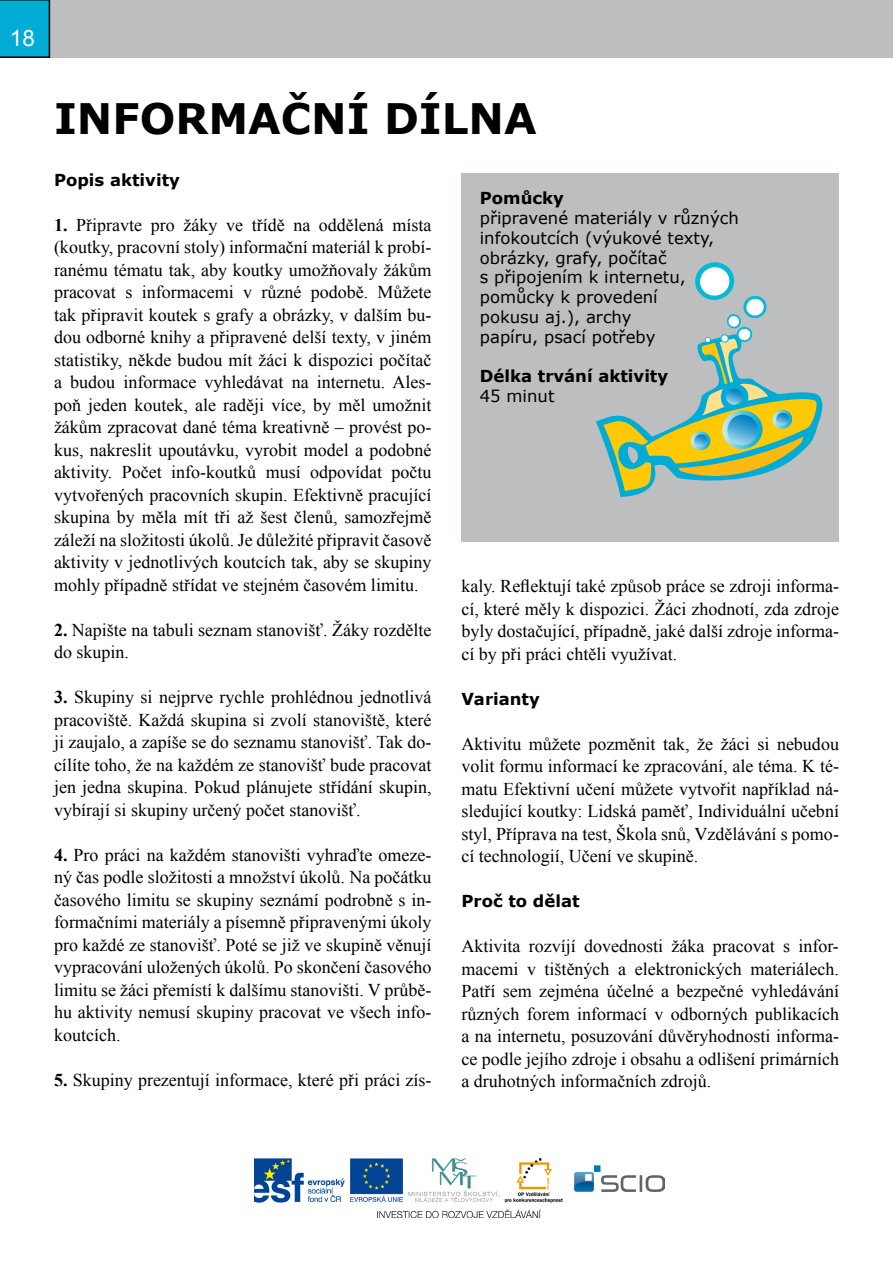
<style>
.page{position:relative;width:893px;height:1263px;background:#fff}
.page>*{position:absolute;margin:0;border:0;box-sizing:border-box;transform-origin:0 0}
.t1{font:700 42px "Verdana";color:#000}
.t2{font:22.5px "Arial";color:#fff}
.t3{font:18px/22.5px "Times New Roman";color:#000;text-align:justify}
.t4{font:16.5px/19.8px "Verdana";color:#000}
.t5{font:700 16.5px "Verdana";color:#000}
.s1{font-weight:700}
</style>
<div class="page">
<img style="left:254px;top:1158px;width:410px;height:60px">
<div style="left:0;top:0;width:893px;height:57px;background:#bcbec0"></div>
<svg style="left:0;top:0;width:50px;height:58px;background:#00a0c7"></svg>
<div style="left:461px;top:173px;width:378px;height:369px;background:#bcbec0"></div>
<svg style="left:596px;top:262px;width:226px;height:235px"></svg>
<p class="t2" style="left:10px;top:24px;width:27px">18</p>
<h1 class="t1" style="left:54px;top:92px;width:484px">INFORMAČNÍ DÍLNA</h1>
<p class="t5" style="left:54px;top:169px;width:127px">Popis aktivity</p>
<p class="t3" style="left:54px;top:213px;width:379px"><span class="s1">1.</span> Připravte pro žáky ve třídě na oddělená místa (koutky, pracovní stoly) informační materiál k probí&shy;ranému tématu tak, aby koutky umožňovaly žákům pracovat s informacemi v různé podobě. Můžete tak připravit koutek s grafy a obrázky, v dalším bu&shy;dou odborné knihy a připravené delší texty, v jiném statistiky, někde budou mít žáci k dispozici počítač a budou informace vyhledávat na internetu. Ales&shy;poň jeden koutek, ale raději více, by měl umožnit žákům zpracovat dané téma kreativně – provést po&shy;kus, nakreslit upoutávku, vyrobit model a podobné aktivity. Počet info-koutků musí odpovídat počtu vytvořených pracovních skupin. Efektivně pracující skupina by měla mít tři až šest členů, samozřejmě záleží na složitosti úkolů. Je důležité připravit časově aktivity v jednotlivých koutcích tak, aby se skupiny mohly případně střídat ve stejném časovém limitu.</p>
<p class="t3" style="left:54px;top:618px;width:379px"><span class="s1">2.</span> Napište na tabuli seznam stanovišť. Žáky rozdělte do skupin.</p>
<p class="t3" style="left:54px;top:686px;width:379px"><span class="s1">3.</span> Skupiny si nejprve rychle prohlédnou jednotlivá pracoviště. Každá skupina si zvolí stanoviště, které ji zaujalo, a zapíše se do seznamu stanovišť. Tak do&shy;cílíte toho, že na každém ze stanovišť bude pracovat jen jedna skupina. Pokud plánujete střídání skupin, vybírají si skupiny určený počet stanovišť.</p>
<p class="t3" style="left:54px;top:843px;width:379px"><span class="s1">4.</span> Pro práci na každém stanovišti vyhraďte omeze&shy;ný čas podle složitosti a množství úkolů. Na počátku časového limitu se skupiny seznámí podrobně s in&shy;formačními materiály a písemně připravenými úkoly pro každé ze stanovišť. Poté se již ve skupině věnují vypracování uložených úkolů. Po skončení časového limitu se žáci přemístí k dalšímu stanovišti. V průbě&shy;hu aktivity nemusí skupiny pracovat ve všech info&shy;koutcích.</p>
<p class="t3" style="left:54px;top:1068px;width:379px"><span class="s1">5.</span> Skupiny prezentují informace, které při práci zís-</p>
<p class="t5" style="left:480px;top:187px;width:86px">Pomůcky</p>
<p class="t4" style="left:480px;top:208px;width:261px">připravené materiály v různých infokoutcích (výukové texty, obrázky, grafy, počítač<br>s připojením k internetu, pomůcky k provedení<br>pokusu aj.), archy<br>papíru, psací potřeby</p>
<p class="t5" style="left:480px;top:366px;width:190px">Délka trvání aktivity</p>
<p class="t4" style="left:480px;top:386px;width:76px">45 minut</p>
<p class="t3" style="left:461px;top:574px;width:379px">kaly. Reflektují také způsob práce se zdroji informa&shy;cí, které měly k dispozici. Žáci zhodnotí, zda zdroje byly dostačující, případně, jaké další zdroje informa&shy;cí by při práci chtěli využívat.</p>
<p class="t5" style="left:461px;top:688px;width:80px">Varianty</p>
<p class="t3" style="left:461px;top:732px;width:379px">Aktivitu můžete pozměnit tak, že žáci si nebudou volit formu informací ke zpracování, ale téma. K té&shy;matu Efektivní učení můžete vytvořit například ná&shy;sledující koutky: Lidská paměť, Individuální učební styl, Příprava na test, Škola snů, Vzdělávání s pomo&shy;cí technologií, Učení ve skupině.</p>
<p class="t5" style="left:461px;top:890px;width:120px">Proč to dělat</p>
<p class="t3" style="left:461px;top:934px;width:379px">Aktivita rozvíjí dovednosti žáka pracovat s infor&shy;macemi v tištěných a elektronických materiálech.<br>Patří sem zejména účelné a bezpečné vyhledávání různých forem informací v odborných publikacích a na internetu, posuzování důvěryhodnosti informa&shy;ce podle jejího zdroje i obsahu a odlišení primárních a druhotných informačních zdrojů.</p>
</div>
